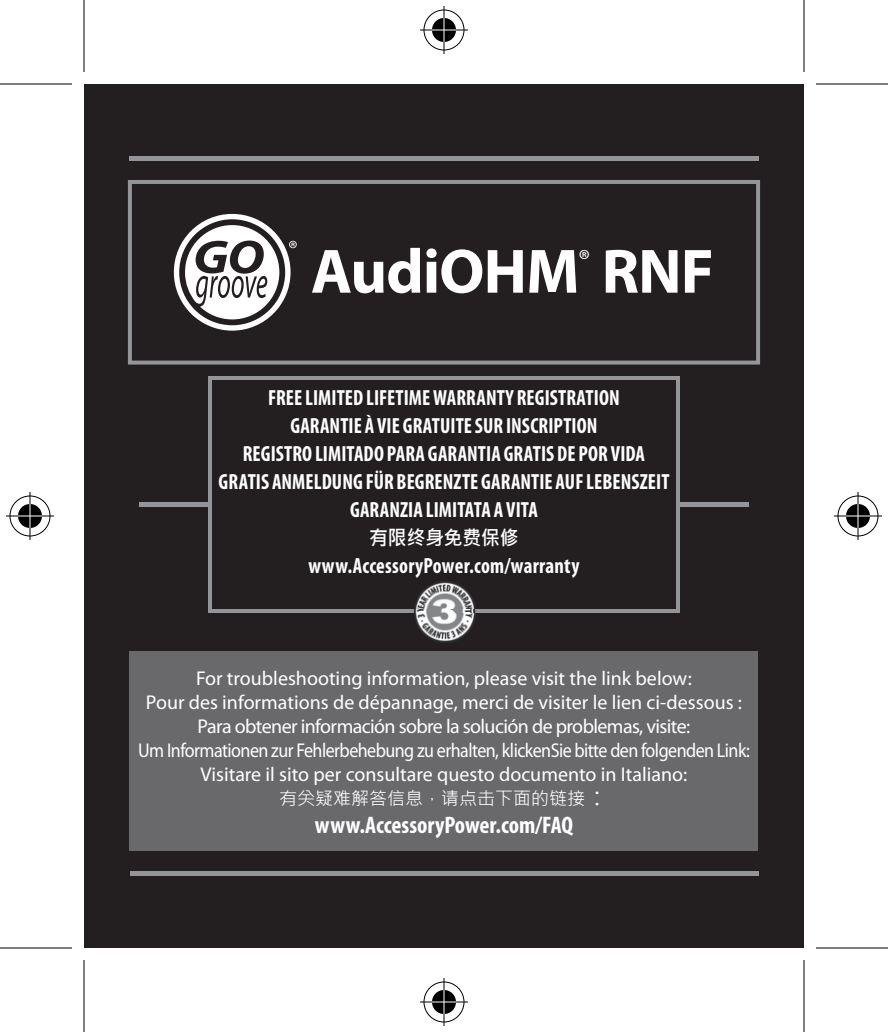
<style>
.page{position:relative;width:888px;height:1032px;background:#fff}
.page>*{position:absolute;margin:0;border:0;box-sizing:border-box;transform-origin:0 0}
.t1{font:700 63.2px "Myriad Pro";letter-spacing:-.015em;color:#fff}
.t2{font:28px "Myriad Pro";color:#fff}
.t3{font:700 condensed 24px "Myriad Pro";color:#fff}
.t4{font:700 condensed 22px/28px "Myriad Pro";letter-spacing:.005em;color:#fff;text-align:center;scale:.94 1}
.t5{font:20px/24px "Myriad Pro";letter-spacing:-.005em;color:#fff;text-align:center}
.t6{font:700 20px "Microsoft Jheng Hei";letter-spacing:-.005em;color:#fff;scale:.94 1}
.t7{font:18px "Microsoft Jheng Hei";color:#fff}
.s1{font-size:24px}
</style>
<div class="page">
<div style="left:84px;top:84px;width:720px;height:864px;background:#231f20"></div>
<div style="left:129px;top:156px;width:630px;height:5px;background:#939598"></div>
<div style="left:130px;top:871px;width:628px;height:5px;background:#939598"></div>
<div style="left:130px;top:651px;width:628px;height:200px;background:#69696c"></div>
<div style="left:128px;top:180px;width:632px;height:185px;border:4px solid #939598"></div>
<svg style="left:174px;top:214px;width:123px;height:117px"></svg>
<div style="left:139px;top:502px;width:69px;height:5px;background:#939598"></div>
<div style="left:680px;top:502px;width:69px;height:5px;background:#939598"></div>
<hr style="left:208px;top:376px;width:472px;height:4px;background:#939598">
<hr style="left:208px;top:378px;width:3px;height:235px;background:#939598">
<hr style="left:677px;top:378px;width:3px;height:235px;background:#939598">
<hr style="left:208px;top:610px;width:472px;height:3px;background:#939598">
<img style="left:411px;top:579px;width:66px;height:65px">
<img style="left:411px;top:610px;width:66px;height:3px">
<hr style="left:0;top:83px;width:72px;height:2px;background:#000">
<hr style="left:816px;top:83px;width:72px;height:2px;background:#000">
<hr style="left:0;top:947px;width:72px;height:2px;background:#000">
<hr style="left:816px;top:947px;width:72px;height:2px;background:#000">
<hr style="left:83px;top:0;width:2px;height:72px;background:#000">
<hr style="left:83px;top:960px;width:2px;height:72px;background:#000">
<hr style="left:803px;top:0;width:2px;height:72px;background:#000">
<hr style="left:803px;top:960px;width:2px;height:72px;background:#000">
<div style="left:422px;top:8px;width:44px;height:44px;border:5px solid #fff;border-radius:50%"></div>
<hr style="left:420px;top:28px;width:48px;height:4px;background:#fff">
<hr style="left:442px;top:6px;width:4px;height:48px;background:#fff">
<div style="left:430px;top:16px;width:28px;height:28px;border:5px solid #fff;border-radius:50%"></div>
<div style="left:424px;top:10px;width:40px;height:40px;border:1px solid #000;border-radius:50%"></div>
<hr style="left:420px;top:29px;width:48px;height:2px;background:#000">
<hr style="left:443px;top:6px;width:2px;height:48px;background:#000">
<div style="left:432px;top:18px;width:24px;height:24px;background:#000;border-radius:50%"></div>
<hr style="left:432px;top:29px;width:24px;height:2px;background:#fff">
<hr style="left:443px;top:18px;width:2px;height:24px;background:#fff">
<div style="left:422px;top:980px;width:44px;height:44px;border:5px solid #fff;border-radius:50%"></div>
<hr style="left:420px;top:1000px;width:48px;height:4px;background:#fff">
<hr style="left:442px;top:978px;width:4px;height:48px;background:#fff">
<div style="left:430px;top:988px;width:28px;height:28px;border:5px solid #fff;border-radius:50%"></div>
<div style="left:424px;top:982px;width:40px;height:40px;border:1px solid #000;border-radius:50%"></div>
<hr style="left:420px;top:1001px;width:48px;height:2px;background:#000">
<hr style="left:443px;top:978px;width:2px;height:48px;background:#000">
<div style="left:432px;top:990px;width:24px;height:24px;background:#000;border-radius:50%"></div>
<hr style="left:432px;top:1001px;width:24px;height:2px;background:#fff">
<hr style="left:443px;top:990px;width:2px;height:24px;background:#fff">
<div style="left:8px;top:494px;width:44px;height:44px;border:5px solid #fff;border-radius:50%"></div>
<hr style="left:6px;top:514px;width:48px;height:4px;background:#fff">
<hr style="left:28px;top:492px;width:4px;height:48px;background:#fff">
<div style="left:16px;top:502px;width:28px;height:28px;border:5px solid #fff;border-radius:50%"></div>
<div style="left:10px;top:496px;width:40px;height:40px;border:1px solid #000;border-radius:50%"></div>
<hr style="left:6px;top:515px;width:48px;height:2px;background:#000">
<hr style="left:29px;top:492px;width:2px;height:48px;background:#000">
<div style="left:18px;top:504px;width:24px;height:24px;background:#000;border-radius:50%"></div>
<hr style="left:18px;top:515px;width:24px;height:2px;background:#fff">
<hr style="left:29px;top:504px;width:2px;height:24px;background:#fff">
<div style="left:836px;top:494px;width:44px;height:44px;border:5px solid #fff;border-radius:50%"></div>
<hr style="left:834px;top:514px;width:48px;height:4px;background:#fff">
<hr style="left:856px;top:492px;width:4px;height:48px;background:#fff">
<div style="left:844px;top:502px;width:28px;height:28px;border:5px solid #fff;border-radius:50%"></div>
<div style="left:838px;top:496px;width:40px;height:40px;border:1px solid #000;border-radius:50%"></div>
<hr style="left:834px;top:515px;width:48px;height:2px;background:#000">
<hr style="left:857px;top:492px;width:2px;height:48px;background:#000">
<div style="left:846px;top:504px;width:24px;height:24px;background:#000;border-radius:50%"></div>
<hr style="left:846px;top:515px;width:24px;height:2px;background:#fff">
<hr style="left:857px;top:504px;width:2px;height:24px;background:#fff">
<h1 class="t1" style="left:311px;top:230px;width:405px">AudiOHM RNF</h1>
<h2 class="t2" style="left:579px;top:242px;width:13px">®</h2>
<p class="t4" style="left:219px;top:384px;width:481px">FREE LIMITED LIFETIME WARRANTY REGISTRATION<br>GARANTIE À VIE GRATUITE SUR INSCRIPTION<br>REGISTRO LIMITADO PARA GARANTIA GRATIS DE POR VIDA GRATIS ANMELDUNG FÜR BEGRENZTE GARANTIE AUF LEBENSZEIT GARANZIA LIMITATA A VITA</p>
<p class="t6" style="left:369px;top:526px;width:160px">有限终身免费保修</p>
<p class="t4" style="left:308px;top:552px;width:290px">www.AccessoryPower.com/warranty</p>
<p class="t5" style="left:138px;top:666px;width:613px">For troubleshooting information, please visit the link below:<br>Pour des informations de dépannage, merci de visiter le lien ci-dessous :<br>Para obtener información sobre la solución de problemas, visite:<br>Um Informationen zur Fehlerbehebung zu erhalten, klickenSie bitte den folgenden Link:<br>Visitare il sito per consultare questo documento in Italiano:</p>
<p class="t7" style="left:279px;top:787px;width:331px">有关疑难解答信息，请点击下面的链接<span class="s1">：</span></p>
<p class="t3" style="left:315px;top:810px;width:260px">www.AccessoryPower.com/FAQ</p>
</div>
